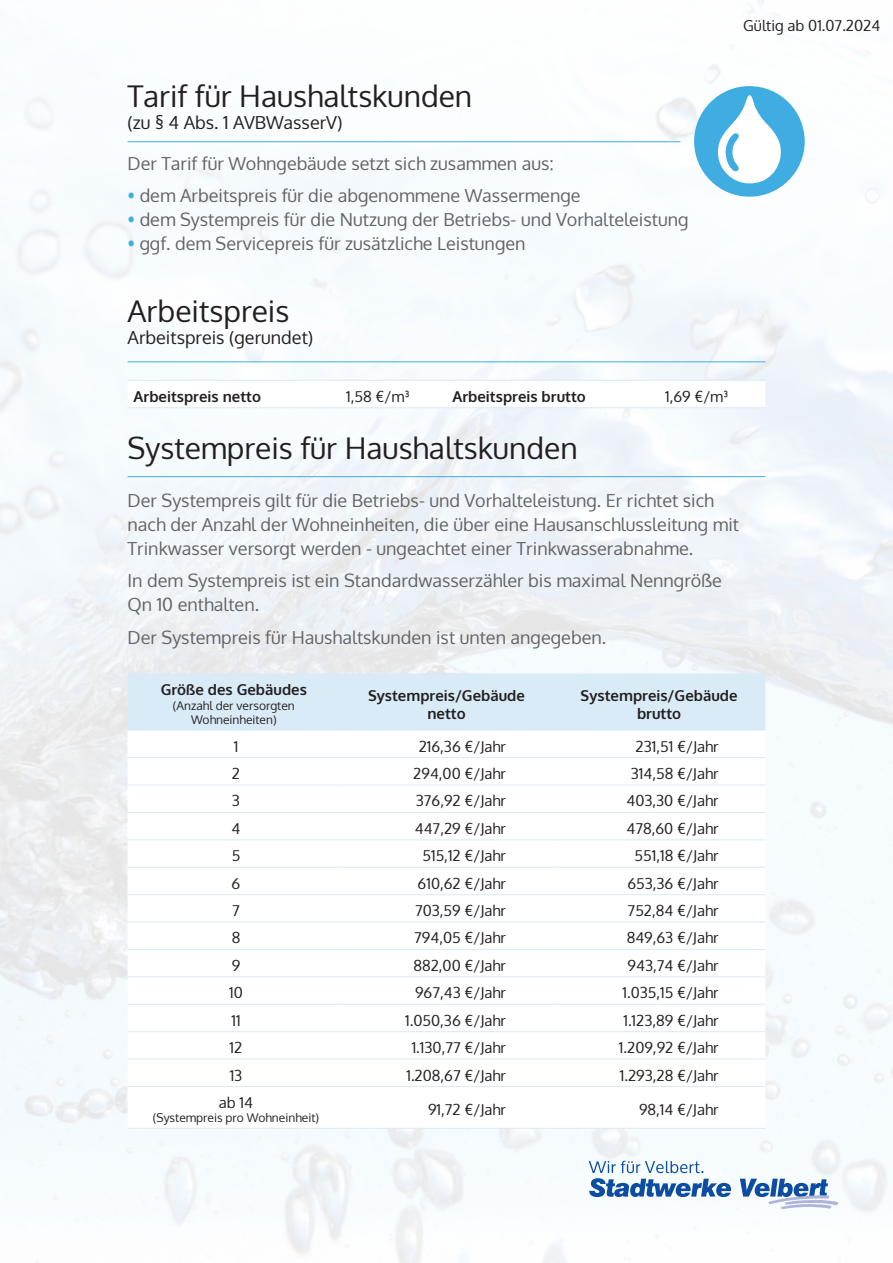
<style>
.page{position:relative;width:893px;height:1263px;background:#fff}
.page>*{position:absolute;margin:0;border:0;box-sizing:border-box;transform-origin:0 0}
.t1{font:30px "Oxygen";color:#231f20}
.t2{font:18px/24px "Oxygen";color:#636366}
.t3{font:18px "Oxygen";color:#231f20}
.t4{font:15px "Oxygen";color:#231f20}
.t5{font:700 15px/18px "Oxygen";color:#231f20;text-align:center}
.t6{font:12px/14.4px "Oxygen";color:#231f20;text-align:center}
.s1{color:#41ace1}
</style>
<div class="page">
<svg style="left:589px;top:1161px;width:250px;height:48px"></svg>
<hr style="left:128px;top:380px;width:212px;height:1px;background:#d9ebf7">
<hr style="left:340px;top:380px;width:106px;height:1px;background:#d9ebf7">
<hr style="left:446px;top:380px;width:213px;height:1px;background:#d9ebf7">
<hr style="left:659px;top:380px;width:106px;height:1px;background:#d9ebf7">
<hr style="left:128px;top:407px;width:212px;height:1px;background:#d9ebf7">
<hr style="left:340px;top:407px;width:106px;height:1px;background:#d9ebf7">
<hr style="left:446px;top:407px;width:213px;height:1px;background:#d9ebf7">
<hr style="left:659px;top:407px;width:106px;height:1px;background:#d9ebf7">
<div style="left:128px;top:675px;width:637px;height:55px;background:#d9ebf7"></div>
<svg style="left:128px;top:758px;width:637px;height:370px"></svg>
<hr style="left:128px;top:674px;width:212px;height:1px;background:#d9ebf7">
<hr style="left:340px;top:674px;width:213px;height:1px;background:#d9ebf7">
<hr style="left:553px;top:674px;width:212px;height:1px;background:#d9ebf7">
<hr style="left:128px;top:730px;width:212px;height:1px;background:#d9ebf7">
<hr style="left:340px;top:730px;width:213px;height:1px;background:#d9ebf7">
<hr style="left:553px;top:730px;width:212px;height:1px;background:#d9ebf7">
<hr style="left:128px;top:757px;width:212px;height:1px;background:#d9ebf7">
<hr style="left:340px;top:757px;width:213px;height:1px;background:#d9ebf7">
<hr style="left:553px;top:757px;width:212px;height:1px;background:#d9ebf7">
<hr style="left:128px;top:785px;width:212px;height:1px;background:#d9ebf7">
<hr style="left:340px;top:785px;width:213px;height:1px;background:#d9ebf7">
<hr style="left:553px;top:785px;width:212px;height:1px;background:#d9ebf7">
<hr style="left:128px;top:812px;width:212px;height:1px;background:#d9ebf7">
<hr style="left:340px;top:812px;width:213px;height:1px;background:#d9ebf7">
<hr style="left:553px;top:812px;width:212px;height:1px;background:#d9ebf7">
<hr style="left:128px;top:839px;width:212px;height:1px;background:#d9ebf7">
<hr style="left:340px;top:839px;width:213px;height:1px;background:#d9ebf7">
<hr style="left:553px;top:839px;width:212px;height:1px;background:#d9ebf7">
<hr style="left:128px;top:867px;width:212px;height:1px;background:#d9ebf7">
<hr style="left:340px;top:867px;width:213px;height:1px;background:#d9ebf7">
<hr style="left:553px;top:867px;width:212px;height:1px;background:#d9ebf7">
<hr style="left:128px;top:894px;width:212px;height:1px;background:#d9ebf7">
<hr style="left:340px;top:894px;width:213px;height:1px;background:#d9ebf7">
<hr style="left:553px;top:894px;width:212px;height:1px;background:#d9ebf7">
<hr style="left:128px;top:922px;width:212px;height:1px;background:#d9ebf7">
<hr style="left:340px;top:922px;width:213px;height:1px;background:#d9ebf7">
<hr style="left:553px;top:922px;width:212px;height:1px;background:#d9ebf7">
<hr style="left:128px;top:949px;width:212px;height:1px;background:#d9ebf7">
<hr style="left:340px;top:949px;width:213px;height:1px;background:#d9ebf7">
<hr style="left:553px;top:949px;width:212px;height:1px;background:#d9ebf7">
<hr style="left:128px;top:976px;width:212px;height:1px;background:#d9ebf7">
<hr style="left:340px;top:976px;width:213px;height:1px;background:#d9ebf7">
<hr style="left:553px;top:976px;width:212px;height:1px;background:#d9ebf7">
<hr style="left:128px;top:1004px;width:212px;height:1px;background:#d9ebf7">
<hr style="left:340px;top:1004px;width:213px;height:1px;background:#d9ebf7">
<hr style="left:553px;top:1004px;width:212px;height:1px;background:#d9ebf7">
<hr style="left:128px;top:1031px;width:212px;height:1px;background:#d9ebf7">
<hr style="left:340px;top:1031px;width:213px;height:1px;background:#d9ebf7">
<hr style="left:553px;top:1031px;width:212px;height:1px;background:#d9ebf7">
<hr style="left:128px;top:1059px;width:212px;height:1px;background:#d9ebf7">
<hr style="left:340px;top:1059px;width:213px;height:1px;background:#d9ebf7">
<hr style="left:553px;top:1059px;width:212px;height:1px;background:#d9ebf7">
<hr style="left:128px;top:1086px;width:212px;height:1px;background:#d9ebf7">
<hr style="left:340px;top:1086px;width:213px;height:1px;background:#d9ebf7">
<hr style="left:553px;top:1086px;width:212px;height:1px;background:#d9ebf7">
<hr style="left:128px;top:1128px;width:212px;height:1px;background:#d9ebf7">
<hr style="left:340px;top:1128px;width:213px;height:1px;background:#d9ebf7">
<hr style="left:553px;top:1128px;width:212px;height:1px;background:#d9ebf7">
<hr style="left:128px;top:141px;width:552px;height:1px;background:#41ace1">
<hr style="left:128px;top:361px;width:637px;height:1px;background:#41ace1">
<hr style="left:128px;top:476px;width:637px;height:1px;background:#41ace1">
<div style="left:694px;top:86px;width:111px;height:111px;background:#40ade2;border-radius:50%"></div>
<svg style="left:717px;top:94px;width:67px;height:93px"></svg>
<p class="t1" style="left:128px;top:76px;width:346px">Tarif für Haushaltskunden</p>
<p class="t3" style="left:128px;top:110px;width:216px">(zu § 4 Abs. 1 AVBWasserV)</p>
<p class="t2" style="left:128px;top:151px;width:428px">Der Tarif für Wohngebäude setzt sich zusammen aus:</p>
<p class="t2" style="left:128px;top:184px;width:455px"><span class="s1">•</span> dem Arbeitspreis für die abgenommene Wassermenge</p>
<p class="t2" style="left:128px;top:208px;width:562px"><span class="s1">•</span> dem Systempreis für die Nutzung der Betriebs- und Vorhalteleistung</p>
<p class="t2" style="left:128px;top:232px;width:400px"><span class="s1">•</span> ggf. dem Servicepreis für zusätzliche Leistungen</p>
<p class="t1" style="left:128px;top:291px;width:163px">Arbeitspreis</p>
<p class="t3" style="left:128px;top:325px;width:187px">Arbeitspreis (gerundet)</p>
<p class="t4" style="left:743px;top:16px;width:139px">Gültig ab 01.07.2024</p>
<p class="t5" style="left:134px;top:388px;width:129px">Arbeitspreis netto</p>
<p class="t4" style="left:346px;top:386px;width:65px">1,58 €/m³</p>
<p class="t5" style="left:452px;top:388px;width:135px">Arbeitspreis brutto</p>
<p class="t4" style="left:665px;top:386px;width:65px">1,69 €/m³</p>
<p class="t1" style="left:128px;top:427px;width:452px">Systempreis für Haushaltskunden</p>
<p class="t2" style="left:128px;top:488px;width:613px">Der Systempreis gilt für die Betriebs- und Vorhalteleistung. Er richtet sich nach der Anzahl der Wohneinheiten, die über eine Hausanschlussleitung mit<br>Trinkwasser versorgt werden - ungeachtet einer Trinkwasserabnahme.</p>
<p class="t2" style="left:128px;top:569px;width:596px">In dem Systempreis ist ein Standardwasserzähler bis maximal Nenngröße<br>Qn 10 enthalten.</p>
<p class="t2" style="left:128px;top:625px;width:480px">Der Systempreis für Haushaltskunden ist unten angegeben.</p>
<p class="t5" style="left:161px;top:681px;width:148px">Größe des Gebäudes</p>
<p class="t6" style="left:173px;top:698px;width:123px">(Anzahl der versorgten<br>Wohneinheiten)</p>
<p class="t5" style="left:368px;top:687px;width:158px">Systempreis/Gebäude netto</p>
<p class="t5" style="left:581px;top:687px;width:158px">Systempreis/Gebäude brutto</p>
<p class="t4" style="left:234px;top:736px;width:6px">1</p>
<p class="t4" style="left:419px;top:736px;width:89px">216,36 €/Jahr</p>
<p class="t4" style="left:636px;top:736px;width:85px">231,51 €/Jahr</p>
<p class="t4" style="left:232px;top:763px;width:10px">2</p>
<p class="t4" style="left:413px;top:763px;width:94px">294,00 €/Jahr</p>
<p class="t4" style="left:631px;top:763px;width:89px">314,58 €/Jahr</p>
<p class="t4" style="left:232px;top:791px;width:10px">3</p>
<p class="t4" style="left:416px;top:791px;width:92px">376,92 €/Jahr</p>
<p class="t4" style="left:626px;top:791px;width:94px">403,30 €/Jahr</p>
<p class="t4" style="left:232px;top:818px;width:10px">4</p>
<p class="t4" style="left:415px;top:818px;width:93px">447,29 €/Jahr</p>
<p class="t4" style="left:627px;top:818px;width:94px">478,60 €/Jahr</p>
<p class="t4" style="left:232px;top:846px;width:10px">5</p>
<p class="t4" style="left:422px;top:846px;width:85px">515,12 €/Jahr</p>
<p class="t4" style="left:635px;top:846px;width:86px">551,18 €/Jahr</p>
<p class="t4" style="left:232px;top:873px;width:10px">6</p>
<p class="t4" style="left:418px;top:873px;width:90px">610,62 €/Jahr</p>
<p class="t4" style="left:627px;top:873px;width:93px">653,36 €/Jahr</p>
<p class="t4" style="left:232px;top:900px;width:9px">7</p>
<p class="t4" style="left:415px;top:900px;width:93px">703,59 €/Jahr</p>
<p class="t4" style="left:628px;top:900px;width:93px">752,84 €/Jahr</p>
<p class="t4" style="left:232px;top:928px;width:10px">8</p>
<p class="t4" style="left:414px;top:928px;width:93px">794,05 €/Jahr</p>
<p class="t4" style="left:627px;top:928px;width:93px">849,63 €/Jahr</p>
<p class="t4" style="left:232px;top:955px;width:10px">9</p>
<p class="t4" style="left:413px;top:955px;width:94px">882,00 €/Jahr</p>
<p class="t4" style="left:628px;top:955px;width:93px">943,74 €/Jahr</p>
<p class="t4" style="left:229px;top:983px;width:15px">10</p>
<p class="t4" style="left:415px;top:983px;width:92px">967,43 €/Jahr</p>
<p class="t4" style="left:622px;top:983px;width:98px">1.035,15 €/Jahr</p>
<p class="t4" style="left:231px;top:1010px;width:11px">11</p>
<p class="t4" style="left:405px;top:1010px;width:102px">1.050,36 €/Jahr</p>
<p class="t4" style="left:623px;top:1010px;width:97px">1.123,89 €/Jahr</p>
<p class="t4" style="left:230px;top:1037px;width:14px">12</p>
<p class="t4" style="left:412px;top:1037px;width:96px">1.130,77 €/Jahr</p>
<p class="t4" style="left:619px;top:1037px;width:101px">1.209,92 €/Jahr</p>
<p class="t4" style="left:230px;top:1065px;width:14px">13</p>
<p class="t4" style="left:406px;top:1065px;width:101px">1.208,67 €/Jahr</p>
<p class="t4" style="left:620px;top:1065px;width:100px">1.293,28 €/Jahr</p>
<p class="t4" style="left:219px;top:1092px;width:36px">ab 14</p>
<p class="t6" style="left:153px;top:1111px;width:168px">(Systempreis pro Wohneinheit)</p>
<p class="t4" style="left:428px;top:1099px;width:79px">91,72 €/Jahr</p>
<p class="t4" style="left:639px;top:1099px;width:81px">98,14 €/Jahr</p>
</div>
